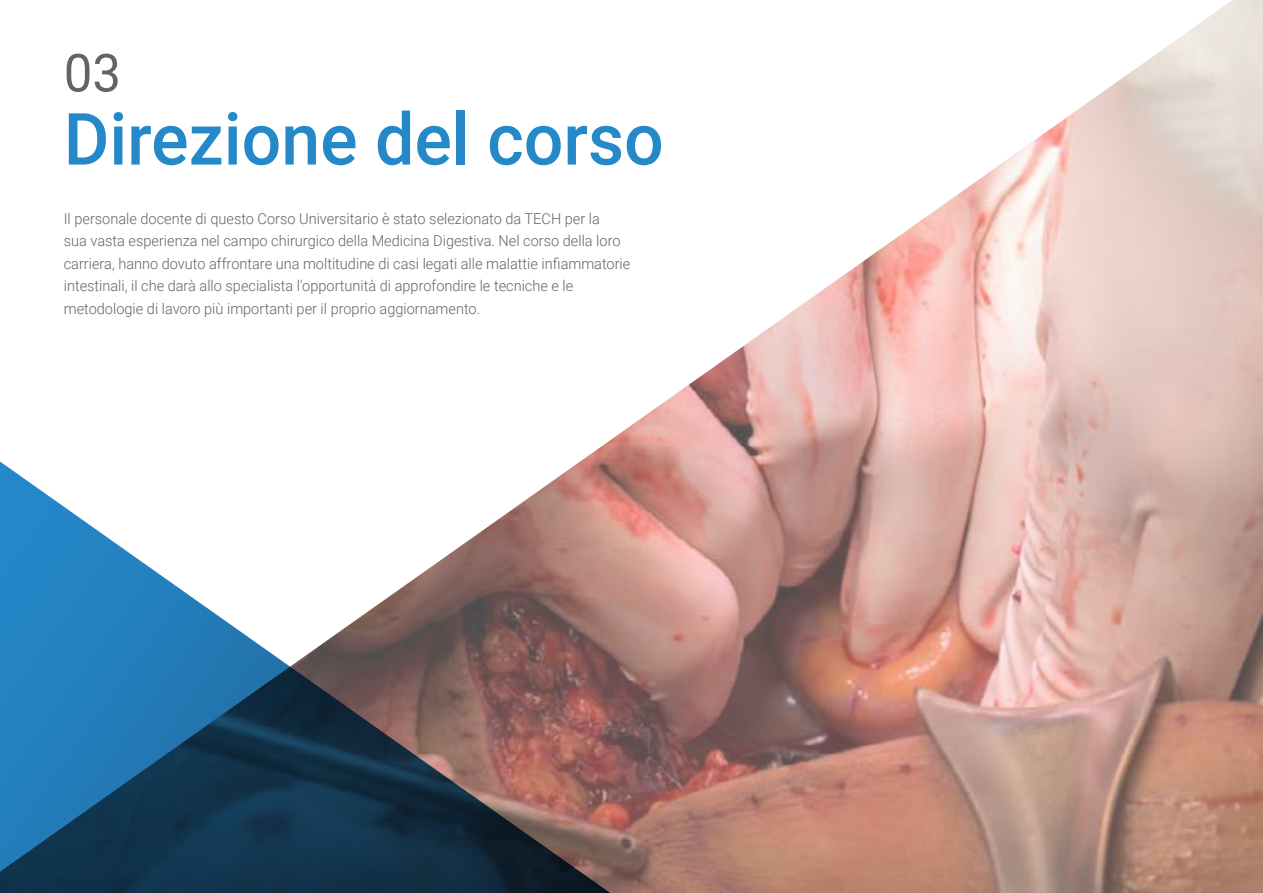
<style>
.page{position:relative;width:1263px;height:893px;background:#fff}
.page>*{position:absolute;margin:0;border:0;box-sizing:border-box;transform-origin:0 0}
.t1{font:500 72px "Roboto";color:#2488c9}
.t2{font:52.5px "Roboto";color:#61646a}
.t3{font:300 15px/22.5px "Roboto";color:#61646a}
</style>
<div class="page">
<img style="left:602px;top:0;width:661px;height:893px">
<svg style="left:0;top:446px;width:640px;height:447px"></svg>
<h2 class="t2" style="left:64px;top:36px;width:59px">03</h2>
<h1 class="t1" style="left:64px;top:89px;width:601px">Direzione del corso</h1>
<p class="t3" style="left:64px;top:207px;width:568px">Il personale docente di questo Corso Universitario è stato selezionato da TECH per la<br>sua vasta esperienza nel campo chirurgico della Medicina Digestiva. Nel corso della loro carriera, hanno dovuto affrontare una moltitudine di casi legati alle malattie infiammatorie intestinali, il che darà allo specialista l'opportunità di approfondire le tecniche e le metodologie di lavoro più importanti per il proprio aggiornamento.</p>
</div>
